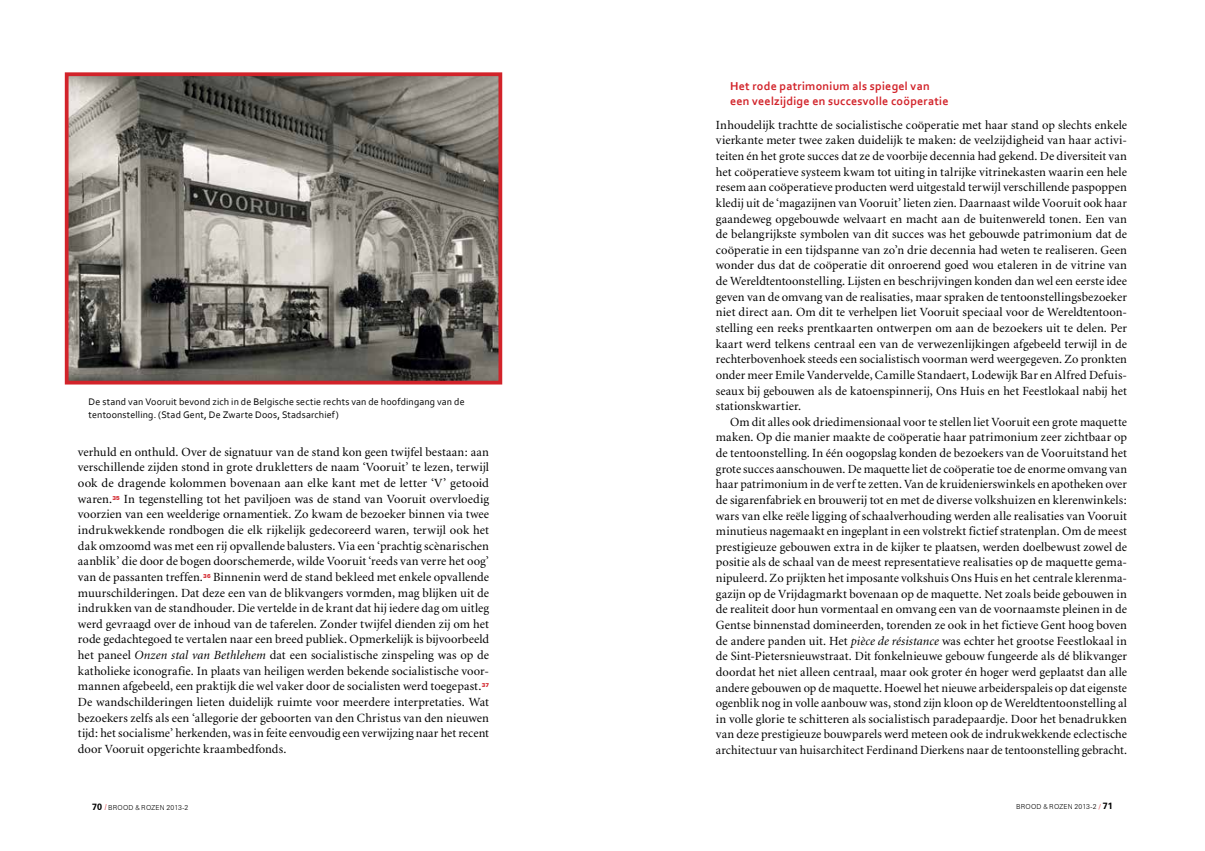
<style>
.page{position:relative;width:1205px;height:851px;background:#fff}
.page>*{position:absolute;margin:0;border:0;box-sizing:border-box;transform-origin:0 0}
.t1{font:12.5px/15.6px "Minion";letter-spacing:.005em;color:#000;text-align:justify}
.t2{font:700 12px/14.4px "Corbel";letter-spacing:.02em;color:#d2232a}
.t3{font:10px/12.5px "Corbel";letter-spacing:.015em;color:#000}
.t4{font:300 6.88px "Zurich BT";letter-spacing:.025em;color:#000}
.t5{font:900 5.5px "Zurich BT";color:#d2232a}
.s1{font-style:italic}
.s2{font-weight:700;font-size:9px}
.s3{font-family:"Candara";font-weight:400;color:#d2232a}
.s4{font-family:"Futura BT"}
.s5{font-weight:400;color:#d2232a}
</style>
<div class="page">
<img style="left:70px;top:77px;width:427px;height:302px">
<div style="left:65px;top:72px;width:437px;height:312px;border:4px solid #d2232a"></div>
<p class="t3" style="left:89px;top:395px;width:378px">De stand van Vooruit bevond zich in de Belgische sectie rechts van de hoofdingang van de tentoonstelling. (Stad Gent, De Zwarte Doos, Stadsarchief)</p>
<p class="t1" style="left:78px;top:444px;width:413px">verhuld en onthuld. Over de signatuur van de stand kon geen twijfel bestaan: aan verschillende zijden stond in grote drukletters de naam ‘Vooruit’ te lezen, terwijl ook de dragende kolommen bovenaan aan elke kant met de letter ‘V’ getooid waren.</p>
<p class="t1" style="left:78px;top:491px;width:413px;text-indent:46px">In tegenstelling tot het paviljoen was de stand van Vooruit overvloedig voorzien van een weelderige ornamentiek. Zo kwam de bezoeker binnen via twee indrukwekkende rondbogen die elk rijkelijk gedecoreerd waren, terwijl ook het dak omzoomd was met een rij opvallende balusters. Via een ‘prachtig scènarischen aanblik’ die door de bogen doorschemerde, wilde Vooruit ‘reeds van verre het oog’ van de passanten treffen.</p>
<p class="t5" style="left:112px;top:494px;width:9px">35</p>
<p class="t1" style="left:78px;top:569px;width:413px;text-indent:135px">Binnenin werd de stand bekleed met enkele opvallende muurschilderingen. Dat deze een van de blikvangers vormden, mag blijken uit de indrukken van de standhouder. Die vertelde in de krant dat hij iedere dag om uitleg werd gevraagd over de inhoud van de taferelen. Zonder twijfel dienden zij om het rode gedachtegoed te vertalen naar een breed publiek. Opmerkelijk is bijvoorbeeld het paneel <span class="s1">Onzen stal van Bethlehem</span> dat een socialistische zinspeling was op de katholieke iconografie. In plaats van heiligen werden bekende socialistische voor&shy;mannen afgebeeld, een praktijk die wel vaker door de socialisten werd toegepast.</p>
<p class="t5" style="left:203px;top:572px;width:9px">36</p>
<p class="t5" style="left:482px;top:681px;width:9px">37</p>
<p class="t1" style="left:78px;top:694px;width:413px">De wandschilderingen lieten duidelijk ruimte voor meerdere interpretaties. Wat bezoekers zelfs als een ‘allegorie der geboorten van den Christus van den nieuwen tijd: het socialisme’ herkenden, was in feite eenvoudig een verwijzing naar het recent door Vooruit opgerichte kraambedfonds.</p>
<p class="t2" style="left:730px;top:79px;width:220px">Het rode patrimonium als spiegel van een veelzijdige en succesvolle coöperatie</p>
<p class="t1" style="left:716px;top:117px;width:413px">Inhoudelijk trachtte de socialistische coöperatie met haar stand op slechts enkele</p>
<p class="t1" style="left:716px;top:133px;width:413px">vierkante meter twee zaken duidelijk te maken: de veelzijdigheid van haar activi-</p>
<p class="t1" style="left:716px;top:149px;width:412px">teiten én het grote succes dat ze de voorbije decennia had gekend. De diversiteit van</p>
<p class="t1" style="left:716px;top:164px;width:412px">het coöperatieve systeem kwam tot uiting in talrijke vitrinekasten waarin een hele</p>
<p class="t1" style="left:716px;top:180px;width:412px">resem aan coöperatieve producten werd uitgestald terwijl verschillende paspoppen</p>
<p class="t1" style="left:716px;top:195px;width:413px">kledij uit de ‘magazijnen van Vooruit’ lieten zien. Daarnaast wilde Vooruit ook haar</p>
<p class="t1" style="left:716px;top:211px;width:413px">gaandeweg opgebouwde welvaart en macht aan de buitenwereld tonen. Een van</p>
<p class="t1" style="left:716px;top:227px;width:413px">de belangrijkste symbolen van dit succes was het gebouwde patrimonium dat de</p>
<p class="t1" style="left:716px;top:242px;width:413px">coöperatie in een tijdspanne van zo’n drie decennia had weten te realiseren. Geen</p>
<p class="t1" style="left:716px;top:258px;width:413px">wonder dus dat de coöperatie dit onroerend goed wou etaleren in de vitrine van</p>
<p class="t1" style="left:716px;top:274px;width:413px">de Wereldtentoonstelling. Lijsten en beschrijvingen konden dan wel een eerste idee</p>
<p class="t1" style="left:716px;top:289px;width:413px">geven van de omvang van de realisaties, maar spraken de tentoonstellingsbezoeker</p>
<p class="t1" style="left:716px;top:305px;width:413px">niet direct aan. Om dit te verhelpen liet Vooruit speciaal voor de Wereldtentoon-</p>
<p class="t1" style="left:716px;top:320px;width:413px">stelling een reeks prentkaarten ontwerpen om aan de bezoekers uit te delen. Per</p>
<p class="t1" style="left:716px;top:336px;width:412px">kaart werd telkens centraal een van de verwezenlijkingen afgebeeld terwijl in de</p>
<p class="t1" style="left:716px;top:352px;width:412px">rechterbovenhoek steeds een socialistisch voorman werd weergegeven. Zo pronkten</p>
<p class="t1" style="left:716px;top:367px;width:413px">onder meer Emile Vandervelde, Camille Standaert, Lodewijk Bar en Alfred Defuis-</p>
<p class="t1" style="left:716px;top:383px;width:412px">seaux bij gebouwen als de katoenspinnerij, Ons Huis en het Feestlokaal nabij het</p>
<p class="t1" style="left:716px;top:399px;width:87px">stationskwartier.</p>
<p class="t1" style="left:730px;top:414px;width:398px">Om dit alles ook driedimensionaal voor te stellen liet Vooruit een grote maquette</p>
<p class="t1" style="left:716px;top:430px;width:413px">maken. Op die manier maakte de coöperatie haar patrimonium zeer zichtbaar op</p>
<p class="t1" style="left:716px;top:445px;width:412px">de tentoonstelling. In één oogopslag konden de bezoekers van de Vooruitstand het</p>
<p class="t1" style="left:716px;top:461px;width:413px">grote succes aanschouwen. De maquette liet de coöperatie toe de enorme omvang van</p>
<p class="t1" style="left:716px;top:477px;width:412px">haar patrimonium in de verf te zetten. Van de kruidenierswinkels en apotheken over</p>
<p class="t1" style="left:716px;top:492px;width:412px">de sigarenfabriek en brouwerij tot en met de diverse volkshuizen en klerenwinkels:</p>
<p class="t1" style="left:716px;top:508px;width:413px">wars van elke reële ligging of schaalverhouding werden alle realisaties van Vooruit</p>
<p class="t1" style="left:716px;top:524px;width:413px">minutieus nagemaakt en ingeplant in een volstrekt fictief stratenplan. Om de meest</p>
<p class="t1" style="left:716px;top:539px;width:412px">prestigieuze gebouwen extra in de kijker te plaatsen, werden doelbewust zowel de</p>
<p class="t1" style="left:716px;top:555px;width:413px">positie als de schaal van de meest representatieve realisaties op de maquette gema-</p>
<p class="t1" style="left:716px;top:570px;width:413px">nipuleerd. Zo prijkten het imposante volkshuis Ons Huis en het centrale klerenma-</p>
<p class="t1" style="left:716px;top:586px;width:413px">gazijn op de Vrijdagmarkt bovenaan op de maquette. Net zoals beide gebouwen in</p>
<p class="t1" style="left:716px;top:602px;width:413px">de realiteit door hun vormentaal en omvang een van de voornaamste pleinen in de</p>
<p class="t1" style="left:716px;top:617px;width:413px">Gentse binnenstad domineerden, torenden ze ook in het fictieve Gent hoog boven</p>
<p class="t1" style="left:716px;top:633px;width:413px">de andere panden uit. Het <span class="s1">pièce de résistance</span> was echter het grootse Feestlokaal in</p>
<p class="t1" style="left:716px;top:649px;width:412px">de Sint-Pietersnieuwstraat. Dit fonkelnieuwe gebouw fungeerde als dé blikvanger</p>
<p class="t1" style="left:716px;top:664px;width:413px">doordat het niet alleen centraal, maar ook groter én hoger werd geplaatst dan alle</p>
<p class="t1" style="left:716px;top:680px;width:412px">andere gebouwen op de maquette. Hoewel het nieuwe arbeiderspaleis op dat eigenste</p>
<p class="t1" style="left:716px;top:695px;width:413px">ogenblik nog in volle aanbouw was, stond zijn kloon op de Wereldtentoonstelling al</p>
<p class="t1" style="left:716px;top:711px;width:413px">in volle glorie te schitteren als socialistisch paradepaardje. Door het benadrukken</p>
<p class="t1" style="left:716px;top:727px;width:413px">van deze prestigieuze bouwparels werd meteen ook de indrukwekkende eclectische</p>
<p class="t1" style="left:716px;top:742px;width:412px">architectuur van huisarchitect Ferdinand Dierkens naar de tentoonstelling gebracht.</p>
<p class="t4" style="left:92px;top:802px;width:98px"><span class="s2">70</span> <span class="s3">/</span> BROOD <span class="s4">&amp;</span> ROZEN 2013-2</p>
<p class="t4" style="left:1016px;top:802px;width:98px">BROOD <span class="s4">&amp;</span> ROZEN 2013-2 <span class="s5">/</span> <span class="s2">71</span></p>
</div>
